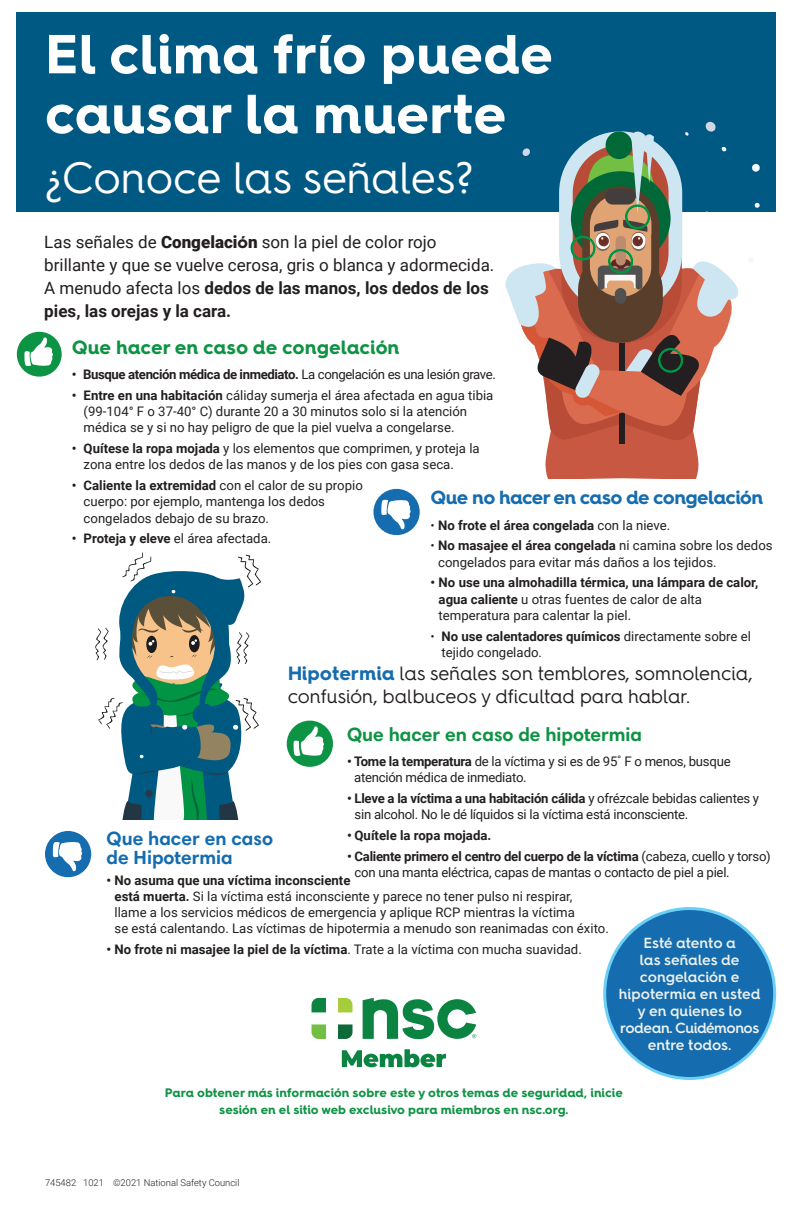
<style>
.page{position:relative;width:792px;height:1224px;background:#fff}
.page>*{position:absolute;margin:0;border:0;box-sizing:border-box;transform-origin:0 0}
.t1{font:700 55px/59.8px "Hurme Geometric Sans 4";color:#fff}
.t2{font:44px "Hurme Geometric Sans 4";color:#fff}
.t3{font:19.3px/23px "Hurme Geometric Sans 4";color:#231f20}
.t4{font:700 19.3px "Hurme Geometric Sans 4";letter-spacing:-.005em;color:#0d9344}
.t5{font:700 19.3px "Harmonia Sans Std";color:#0d9344}
.t6{font:700 19.3px/19px "Harmonia Sans Std";color:#156cae}
.t7{font:700 19px "Hurme Geometric Sans 4";letter-spacing:-.035em;color:#156cae}
.t8{font:17px/23px "Roboto";color:#231f20}
.t9{font:600 14.7px/17px "Hurme Geometric Sans 4";letter-spacing:-.005em;color:#edf1ee;text-align:center}
.t10{font:13.2px/16.2px "Roboto";color:#231f20}
.t11{font:13.2px/16.2px "Roboto";letter-spacing:-.02em;color:#231f20}
.t12{font:700 13.2px/16.2px "Roboto";color:#231f20}
.t13{font:700 13.2px "Roboto";letter-spacing:-.03em;color:#231f20}
.t14{font:700 12.3px/17.3px "Hurme Geometric Sans 4";color:#0d9344;text-align:center}
.t15{font:300 9.4px "Roboto";color:#231f20}
.s1{font-weight:900}
.s2{font-family:"Hurme Geometric Sans 4";font-weight:700}
.s3{font-weight:700}
.s4{font-weight:400}
.s5{font-weight:300}
.s6{font-weight:700;color:#156cae}
</style>
<div class="page">
<div style="left:16px;top:12px;width:760px;height:200px;background:#005982"></div>
<div style="left:545px;top:443px;width:154px;height:36px;background:#c85841"></div>
<div style="left:619px;top:332px;width:6px;height:112px;background:#231f20"></div>
<svg style="left:505px;top:121px;width:255px;height:322px"></svg>
<svg style="left:95px;top:552px;width:166px;height:267px"></svg>
<div style="left:17px;top:332px;width:45px;height:45px;background:#0d9344;border-radius:50%"></div>
<svg style="left:24px;top:337px;width:29px;height:29px"></svg>
<div style="left:373px;top:489px;width:47px;height:46px;background:#156cae;border-radius:50%"></div>
<svg style="left:381px;top:499px;width:30px;height:31px"></svg>
<div style="left:287px;top:721px;width:46px;height:46px;background:#0d9344;border-radius:50%"></div>
<svg style="left:293px;top:726px;width:31px;height:30px"></svg>
<div style="left:45px;top:831px;width:46px;height:46px;background:#156cae;border-radius:50%"></div>
<svg style="left:52px;top:842px;width:30px;height:30px"></svg>
<svg style="left:312px;top:998px;width:14px;height:14px"></svg>
<svg style="left:312px;top:1024px;width:14px;height:15px"></svg>
<svg style="left:338px;top:998px;width:15px;height:14px"></svg>
<svg style="left:338px;top:1024px;width:15px;height:15px"></svg>
<svg style="left:363px;top:998px;width:113px;height:41px"></svg>
<svg style="left:342px;top:1049px;width:104px;height:18px"></svg>
<div style="left:605px;top:909px;width:170px;height:169px;background:#156cae;border-radius:50%"></div>
<p class="t1" style="left:45px;top:23px;width:510px">El clima frío puede causar la muerte</p>
<p class="t2" style="left:45px;top:147px;width:430px">¿Conoce las señales?</p>
<p class="t8" style="left:44px;top:230px;width:452px">Las señales de <span class="s1">Congelaci</span><span class="s2">ó</span><span class="s1">n</span> son la piel de color rojo brillante y que se vuelve cerosa, gris o blanca y adormecida.<br>A menudo afecta los <span class="s3">dedos de las manos, los dedos de los pies, las orejas y la cara.</span></p>
<p class="t4" style="left:72px;top:334px;width:329px">Que hacer en caso de congelación</p>
<p class="t13" style="left:72px;top:365px;width:426px">• Busque atención médica de inmediato. <span class="s4">La congelación es una lesión grave.</span></p>
<p class="t10" style="left:84px;top:387px;width:411px;text-indent:-12px"><span class="s3">• Entre en una habitación</span> cáliday sumerja el área afectada en agua tibia (99-104° F o 37-40° C) durante 20 a 30 minutos solo si la atención médica se y si no hay peligro de que la piel vuelva a congelarse.</p>
<p class="t10" style="left:84px;top:440px;width:398px;text-indent:-12px"><span class="s3">• Quítese la ropa mojada</span> y los elementos que comprimen, y proteja la zona entre los dedos de las manos y de los pies con gasa seca.</p>
<p class="t10" style="left:84px;top:477px;width:281px;text-indent:-12px"><span class="s3">• Caliente la extremidad</span> con el calor de su propio cuerpo: por ejemplo, mantenga los dedos congelados debajo de su brazo.</p>
<p class="t10" style="left:72px;top:530px;width:201px"><span class="s3">• Proteja y eleve</span> el área afectada.</p>
<p class="t7" style="left:431px;top:484px;width:334px">Que no hacer en caso de congelación</p>
<p class="t12" style="left:431px;top:516px;width:241px"><span class="s5">•</span> No frote el área congelada <span class="s4">con la nieve.</span></p>
<p class="t10" style="left:438px;top:537px;width:336px;text-indent:-8px"><span class="s5">•</span> <span class="s3">No masajee el área congelada</span> ni camina sobre los dedos congelados para evitar más daños a los tejidos.</p>
<p class="t12" style="left:439px;top:574px;width:321px;text-indent:-8px">• No use una almohadilla térmica, una lámpara de calor, agua caliente <span class="s4">u otras fuentes de calor de alta temperatura para calentar la piel.</span></p>
<p class="t10" style="left:441px;top:627px;width:311px;text-indent:-11px"><span class="s5">•</span> <span class="s3">No use calentadores químicos</span> directamente sobre el tejido congelado.</p>
<p class="t3" style="left:288px;top:662px;width:467px"><span class="s6">Hipotermia</span> las señales son temblores, somnolencia, confusión, balbuceos y dficultad para hablar.</p>
<p class="t5" style="left:347px;top:722px;width:297px">Que hacer en caso de hipotermia</p>
<p class="t11" style="left:354px;top:753px;width:378px;text-indent:-7px"><span class="s3">• Tome la temperatura</span> de la víctima y si es de 95˚ F o menos, busque atención médica de inmediato.</p>
<p class="t11" style="left:355px;top:790px;width:406px;text-indent:-7px"><span class="s3">• Lleve a la víctima a una habitación cálida</span> y ofrézcale bebidas calientes y sin alcohol. No le dé líquidos si la víctima está inconsciente.</p>
<p class="t12" style="left:347px;top:827px;width:146px">• Quítele la ropa mojada.</p>
<p class="t11" style="left:355px;top:848px;width:418px;text-indent:-7px"><span class="s3">• Caliente primero el centro del cuerpo de la víctima</span> (cabeza, cuello y torso) con una manta eléctrica, capas de mantas o contacto de piel a piel.</p>
<p class="t6" style="left:107px;top:829px;width:168px">Que hacer en caso de Hipotermia</p>
<p class="t10" style="left:115px;top:871px;width:496px;text-indent:-8px"><span class="s3">• No asuma que una víctima inconsciente<br>está muerta.</span> Si la víctima está inconsciente y parece no tener pulso ni respirar,<br>llame a los servicios médicos de emergencia y aplique RCP mientras la víctima<br>se está calentando. Las víctimas de hipotermia a menudo son reanimadas con éxito.</p>
<p class="t12" style="left:107px;top:941px;width:477px">• No frote ni masajee la piel de la víctima<span class="s4">. Trate a la víctima con mucha suavidad.</span></p>
<p class="t9" style="left:619px;top:934px;width:143px">Esté atento a<br>las señales de congelación e hipotermia en usted y en quienes lo rodean. Cuidémonos entre todos.</p>
<p class="t14" style="left:165px;top:1084px;width:459px">Para obtener más información sobre este y otros temas de seguridad, inicie sesión en el sitio web exclusivo para miembros en nsc.org.</p>
<p class="t15" style="left:45px;top:1176px;width:196px">745482 1021 ©2021 National Safety Council</p>
</div>
